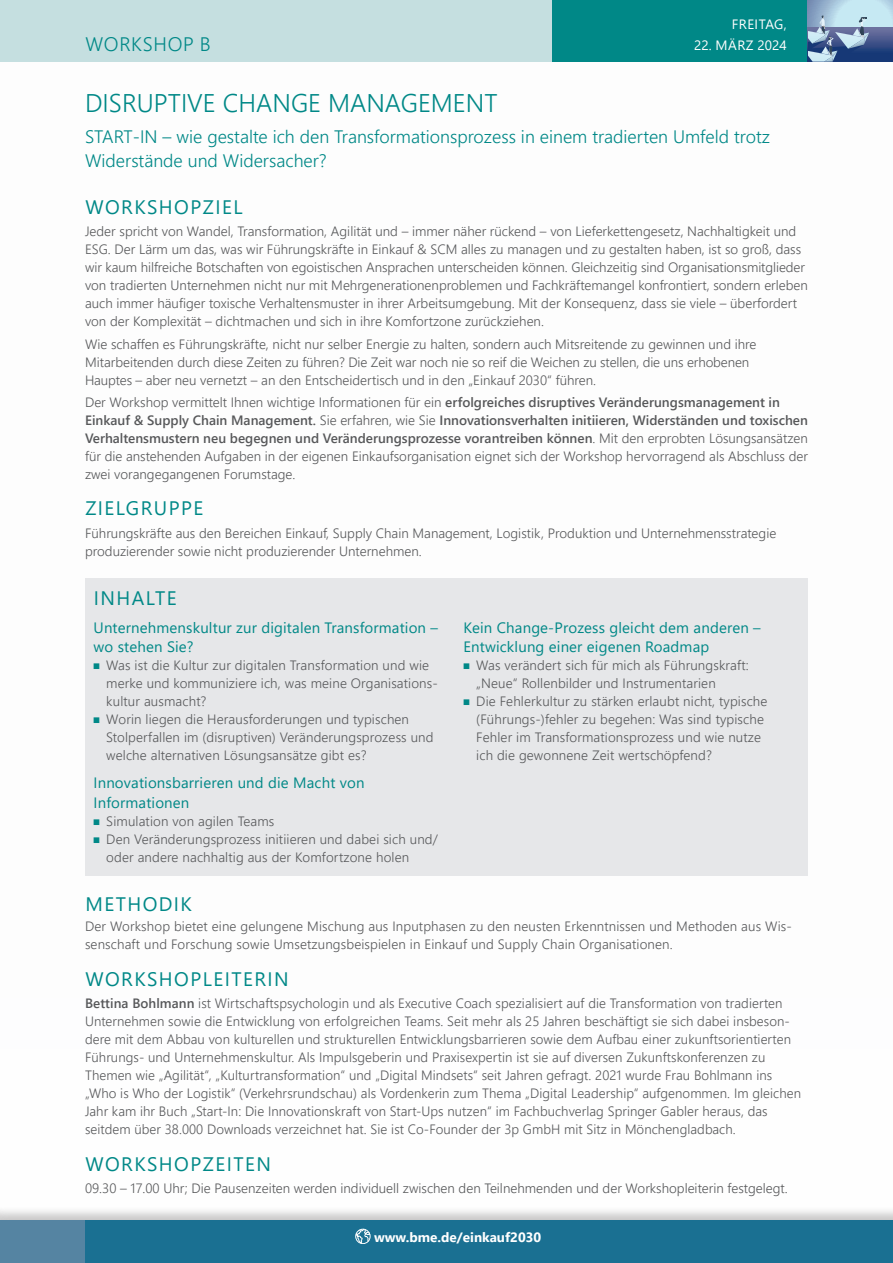
<style>
.page{position:relative;width:893px;height:1263px;background:#fff}
.page>*{position:absolute;margin:0;border:0;box-sizing:border-box;transform-origin:0 0}
.t1{font:300 25.5px "Segoe UI";color:#008887}
.t2{font:19.5px "Segoe UI";letter-spacing:.075em;color:#008887}
.t3{font:300 19.5px "Segoe UI";letter-spacing:.035em;color:#008887}
.t4{font:300 18px/24px "Segoe UI";color:#008887}
.t5{font:15px/19.5px "Segoe UI";letter-spacing:.01em;color:#008887}
.t6{font:300 13.5px/18px "Segoe UI";letter-spacing:.005em;color:#57585a}
.t7{font:700 13.5px "Segoe UI";color:#fff}
.t8{font:13.5px "Segoe UI";color:#fff}
.t9{font:13.5px "Segoe UI";letter-spacing:.035em;color:#fff}
.s1{font-weight:600}
.s2{font-family:"Universal Std Newswith Comm Pi";font-weight:400;font-size:11.25px;color:#008887}
</style>
<div class="page">
<div style="left:0;top:1206px;width:893px;height:57px;background:#231f20;opacity:.25"></div>
<div style="left:0;top:1220px;width:893px;height:43px;background:#5584a2"></div>
<div style="left:85px;top:1220px;width:808px;height:43px;background:#1a7092"></div>
<div style="left:0;top:0;width:553px;height:62px;background:#c5dfe0"></div>
<div style="left:553px;top:0;width:255px;height:62px;background:#008887"></div>
<div style="left:85px;top:578px;width:723px;height:298px;background:#e6e7e9"></div>
<svg style="left:808px;top:0;width:85px;height:27px;background:#b5d6e6"></svg>
<svg style="left:869px;top:27px;width:24px;height:35px"></svg>
<svg style="left:808px;top:16px;width:61px;height:46px;background:#7c96b7"></svg>
<svg style="left:355px;top:1229px;width:15px;height:15px"></svg>
<div style="left:355px;top:1229px;width:15px;height:15px;border:1px solid #fff;border-radius:50%"></div>
<h2 class="t3" style="left:85px;top:26px;width:127px">WORKSHOP B</h2>
<p class="t9" style="left:732px;top:11px;width:56px">FREITAG,</p>
<p class="t8" style="left:694px;top:32px;width:94px">22. MÄRZ 2024</p>
<h1 class="t1" style="left:85px;top:79px;width:414px">DISRUPTIVE CHANGE MANAGEMENT</h1>
<h3 class="t4" style="left:85px;top:122px;width:686px">START-IN – wie gestalte ich den Transformationsprozess in einem tradierten Umfeld trotz<br>Widerstände und Widersacher?</h3>
<h2 class="t2" style="left:85px;top:189px;width:159px">WORKSHOPZIEL</h2>
<p class="t6" style="left:85px;top:221px;width:724px">Jeder spricht von Wandel, Transformation, Agilität und – immer näher rückend – von Lieferkettengesetz, Nachhaltigkeit und ESG. Der Lärm um das, was wir Führungskräfte in Einkauf &amp; SCM alles zu managen und zu gestalten haben, ist so groß, dass wir kaum hilfreiche Botschaften von egoistischen Ansprachen unterscheiden können. Gleichzeitig sind Organisationsmitglieder von tradierten Unternehmen nicht nur mit Mehrgenerationenproblemen und Fachkräftemangel konfrontiert, sondern erleben auch immer häufiger toxische Verhaltensmuster in ihrer Arbeitsumgebung. Mit der Konsequenz, dass sie viele – überfordert von der Komplexität – dichtmachen und sich in ihre Komfortzone zurückziehen.</p>
<p class="t6" style="left:85px;top:333px;width:673px">Wie schaffen es Führungskräfte, nicht nur selber Energie zu halten, sondern auch Mitsreitende zu gewinnen und ihre<br>Mitarbeitenden durch diese Zeiten zu führen? Die Zeit war noch nie so reif die Weichen zu stellen, die uns erhobenen<br>Hauptes – aber neu vernetzt – an den Entscheidertisch und in den „Einkauf 2030“ führen.</p>
<p class="t6" style="left:85px;top:392px;width:724px">Der Workshop vermittelt Ihnen wichtige Informationen für ein <span class="s1">erfolgreiches disruptives Veränderungsmanagement in Einkauf &amp; Supply Chain Management.</span> Sie erfahren, wie Sie <span class="s1">Innovationsverhalten initiieren, Widerständen und toxischen Verhaltensmustern neu begegnen und Veränderungsprozesse vorantreiben können</span>. Mit den erprobten Lösungsansätzen für die anstehenden Aufgaben in der eigenen Einkaufsorganisation eignet sich der Workshop hervorragend als Abschluss der zwei vorangegangenen Forumstage.</p>
<h2 class="t2" style="left:85px;top:490px;width:120px">ZIELGRUPPE</h2>
<p class="t6" style="left:85px;top:522px;width:693px">Führungskräfte aus den Bereichen Einkauf, Supply Chain Management, Logistik, Produktion und Unternehmensstrategie produzierender sowie nicht produzierender Unternehmen.</p>
<h2 class="t2" style="left:94px;top:580px;width:84px">INHALTE</h2>
<p class="t5" style="left:94px;top:616px;width:346px">Unternehmenskultur zur digitalen Transformation – wo stehen Sie?</p>
<p class="t6" style="left:94px;top:655px;width:337px"><span class="s2">◾</span> Was ist die Kultur zur digitalen Transformation und wie</p>
<p class="t6" style="left:106px;top:673px;width:333px">merke und kommuniziere ich, was meine Organisations-</p>
<p class="t6" style="left:106px;top:691px;width:102px">kultur ausmacht?</p>
<p class="t6" style="left:94px;top:709px;width:317px"><span class="s2">◾</span> Worin liegen die Herausforderungen und typischen</p>
<p class="t6" style="left:106px;top:727px;width:329px">Stolperfallen im (disruptiven) Veränderungsprozess und</p>
<p class="t6" style="left:106px;top:745px;width:262px">welche alternativen Lösungsansätze gibt es?</p>
<p class="t5" style="left:94px;top:772px;width:273px">Innovationsbarrieren und die Macht von<br>Informationen</p>
<p class="t6" style="left:94px;top:811px;width:182px"><span class="s2">◾</span> Simulation von agilen Teams</p>
<p class="t6" style="left:94px;top:829px;width:346px"><span class="s2">◾</span> Den Veränderungsprozess initiieren und dabei sich und/</p>
<p class="t6" style="left:106px;top:847px;width:304px">oder andere nachhaltig aus der Komfortzone holen</p>
<p class="t5" style="left:463px;top:616px;width:299px">Kein Change-Prozess gleicht dem anderen –<br>Entwicklung einer eigenen Roadmap</p>
<p class="t6" style="left:463px;top:655px;width:287px"><span class="s2">◾</span> Was verändert sich für mich als Führungskraft:</p>
<p class="t6" style="left:476px;top:673px;width:241px">„Neue“ Rollenbilder und Instrumentarien</p>
<p class="t6" style="left:463px;top:691px;width:305px"><span class="s2">◾</span> Die Fehlerkultur zu stärken erlaubt nicht, typische</p>
<p class="t6" style="left:476px;top:709px;width:289px">(Führungs-)fehler zu begehen: Was sind typische</p>
<p class="t6" style="left:476px;top:727px;width:286px">Fehler im Transformationsprozess und wie nutze</p>
<p class="t6" style="left:476px;top:745px;width:237px">ich die gewonnene Zeit wertschöpfend?</p>
<h2 class="t2" style="left:85px;top:886px;width:108px">METHODIK</h2>
<p class="t6" style="left:85px;top:916px;width:708px">Der Workshop bietet eine gelungene Mischung aus Inputphasen zu den neusten Erkenntnissen und Methoden aus Wis&shy;senschaft und Forschung sowie Umsetzungsbeispielen in Einkauf und Supply Chain Organisationen.</p>
<h2 class="t2" style="left:85px;top:960px;width:205px">WORKSHOPLEITERIN</h2>
<p class="t6" style="left:85px;top:993px;width:717px"><span class="s1">Bettina Bohlmann</span> ist Wirtschaftspsychologin und als Executive Coach spezialisiert auf die Transformation von tradierten Unternehmen sowie die Entwicklung von erfolgreichen Teams. Seit mehr als 25 Jahren beschäftigt sie sich dabei insbeson&shy;dere mit dem Abbau von kulturellen und strukturellen Entwicklungsbarrieren sowie dem Aufbau einer zukunftsorientierten Führungs- und Unternehmenskultur. Als Impulsgeberin und Praxisexpertin ist sie auf diversen Zukunftskonferenzen zu Themen wie „Agilität“, „Kulturtransformation“ und „Digital Mindsets“ seit Jahren gefragt. 2021 wurde Frau Bohlmann ins „Who is Who der Logistik“ (Verkehrsrundschau) als Vordenkerin zum Thema „Digital Leadership“ aufgenommen. Im gleichen Jahr kam ihr Buch „Start-In: Die Innovationskraft von Start-Ups nutzen“ im Fachbuchverlag Springer Gabler heraus, das seitdem über 38.000 Downloads verzeichnet hat. Sie ist Co-Founder der 3p GmbH mit Sitz in Mönchengladbach.</p>
<h2 class="t2" style="left:85px;top:1145px;width:187px">WORKSHOPZEITEN</h2>
<p class="t6" style="left:85px;top:1178px;width:704px">09.30 – 17.00 Uhr; Die Pausenzeiten werden individuell zwischen den Teilnehmenden und der Workshopleiterin festgelegt.</p>
<p class="t7" style="left:374px;top:1224px;width:169px">www.bme.de/einkauf2030</p>
</div>
